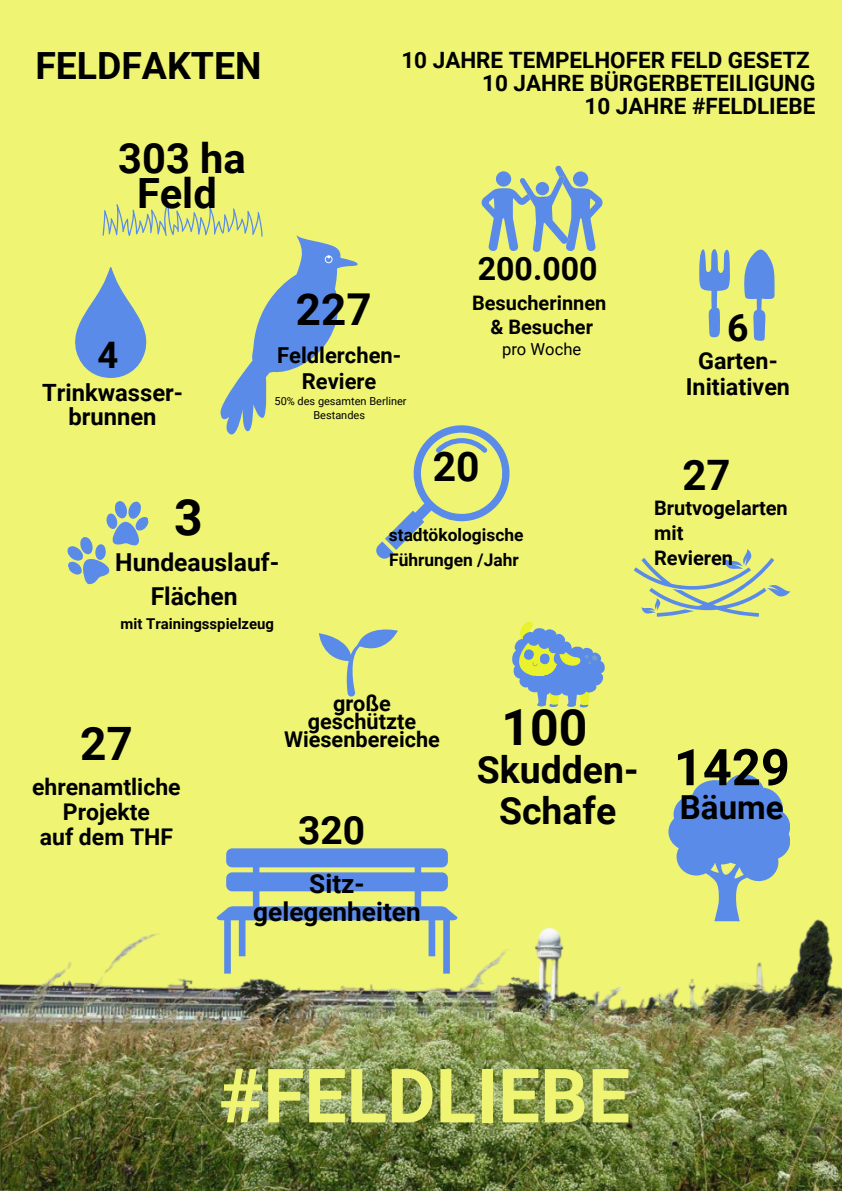
<style>
.page{position:relative;width:842px;height:1191px;background:#fff}
.page>*{position:absolute;margin:0;border:0;box-sizing:border-box;transform-origin:0 0}
.t1{font:700 74.9px "Roboto";color:#eff573}
.t2{font:700 50.6px "Roboto";color:#000}
.t3{font:700 49.9px "Roboto";color:#000}
.t4{font:700 46px "Roboto";color:#000}
.t5{font:700 43.9px "Roboto";color:#000}
.t6{font:700 41.9px "Roboto";color:#000}
.t7{font:700 41.6px/34.8px "Roboto";color:#000;text-align:center}
.t8{font:700 40.8px "Roboto";color:#000}
.t9{font:700 38.9px "Roboto";color:#000}
.t10{font:700 37.5px/41.2px "Roboto";color:#000;text-align:center}
.t11{font:700 36.5px "Roboto";color:#000}
.t12{font:700 33.1px "Roboto";color:#000}
.t13{font:700 32.1px "Roboto";color:#000}
.t14{font:700 26.2px "Roboto";color:#000}
.t15{font:700 24.7px/34.4px "Roboto";color:#000;text-align:center}
.t16{font:700 23.8px/23.8px "Roboto";color:#000;text-align:center}
.t17{font:700 23.4px "Roboto";color:#000}
.t18{font:700 23px/25.3px "Roboto";color:#000;text-align:center}
.t19{font:700 22.5px "Roboto";color:#000}
.t20{font:700 22px/26.3px "Roboto";color:#000;text-align:center}
.t21{font:700 21.7px/18px "Roboto";color:#000;text-align:center}
.t22{font:700 20px/24.8px "Roboto";color:#000}
.t23{font:700 17.4px/24.2px "Roboto";color:#000}
.t24{font:16.6px "Roboto";color:#000}
.t25{font:700 14.9px "Roboto";color:#000}
.t26{font:11px/14.8px "Roboto";color:#000;text-align:center}
</style>
<div class="page">
<div style="left:0;top:0;width:842px;height:1190px;background:#eff573"></div>
<img style="left:0;top:707px;width:842px;height:483px">
<svg style="left:481px;top:166px;width:121px;height:86px"></svg>
<svg style="left:699px;top:249px;width:31px;height:88px"></svg>
<svg style="left:744px;top:249px;width:31px;height:92px"></svg>
<svg style="left:217px;top:848px;width:240px;height:125px"></svg>
<svg style="left:512px;top:621px;width:93px;height:86px"></svg>
<svg style="left:67px;top:501px;width:82px;height:84px"></svg>
<svg style="left:634px;top:549px;width:156px;height:67px"></svg>
<svg style="left:376px;top:425px;width:134px;height:134px"></svg>
<svg style="left:75px;top:203px;width:283px;height:232px"></svg>
<svg style="left:319px;top:629px;width:79px;height:67px"></svg>
<svg style="left:668px;top:774px;width:122px;height:147px"></svg>
<p class="t10" style="left:35px;top:45px;width:228px">FELDFAKTEN</p>
<h4 class="t7" style="left:118px;top:141px;width:129px">303 ha<br>Feld</h4>
<p class="t19" style="left:401px;top:47px;width:410px">10 JAHRE TEMPELHOFER FELD GESETZ</p>
<p class="t19" style="left:482px;top:70px;width:335px">10 JAHRE BÜRGERBETEILIGUNG</p>
<p class="t19" style="left:585px;top:93px;width:232px">10 JAHRE #FELDLIEBE</p>
<p class="t11" style="left:98px;top:334px;width:22px">4</p>
<p class="t16" style="left:42px;top:381px;width:142px">Trinkwasser&shy;brunnen</p>
<p class="t5" style="left:296px;top:285px;width:77px">227</p>
<p class="t20" style="left:277px;top:342px;width:126px">Feldlerchen-<br>Reviere</p>
<h3 class="t26" style="left:275px;top:393px;width:134px">50% des gesamten Berliner<br>Bestandes</h3>
<p class="t13" style="left:478px;top:250px;width:121px">200.000</p>
<p class="t22" style="left:472px;top:290px;width:136px">Besucherinnen</p>
<p class="t22" style="left:490px;top:314px;width:104px">&amp; Besucher</p>
<p class="t24" style="left:502px;top:339px;width:81px">pro Woche</p>
<p class="t10" style="left:727px;top:307px;width:23px">6</p>
<p class="t17" style="left:698px;top:347px;width:81px">Garten-</p>
<p class="t17" style="left:686px;top:373px;width:106px">Initiativen</p>
<p class="t3" style="left:174px;top:489px;width:30px">3</p>
<p class="t15" style="left:115px;top:545px;width:165px">Hundeauslauf-<br>Flächen</p>
<p class="t25" style="left:121px;top:615px;width:155px">mit Trainingsspielzeug</p>
<p class="t8" style="left:433px;top:443px;width:48px">20</p>
<h3 class="t6" style="left:682px;top:450px;width:50px">27</h3>
<p class="t23" style="left:389px;top:523px;width:136px">stadtökologische<br>Führungen /Jahr</p>
<p class="t22" style="left:654px;top:496px;width:135px">Brutvogelarten mit</p>
<p class="t22" style="left:654px;top:545px;width:81px">Revieren</p>
<p class="t4" style="left:80px;top:717px;width:54px">27</p>
<p class="t18" style="left:32px;top:774px;width:150px">ehrenamtliche<br>Projekte</p>
<p class="t18" style="left:40px;top:824px;width:135px">auf dem THF</p>
<p class="t21" style="left:284px;top:694px;width:157px">große geschützte<br>Wiesenbereiche</p>
<p class="t9" style="left:298px;top:807px;width:68px">320</p>
<p class="t14" style="left:309px;top:869px;width:57px">Sitz-</p>
<p class="t14" style="left:253px;top:897px;width:169px">gelegenheiten</p>
<p class="t3" style="left:502px;top:699px;width:87px">100</p>
<p class="t10" style="left:477px;top:749px;width:163px">Skudden-<br>Schafe</p>
<p class="t2" style="left:674px;top:738px;width:118px">1429</p>
<h2 class="t12" style="left:680px;top:788px;width:105px">Bäume</h2>
<p class="t1" style="left:219px;top:1052px;width:413px">#FELDLIEBE</p>
</div>
